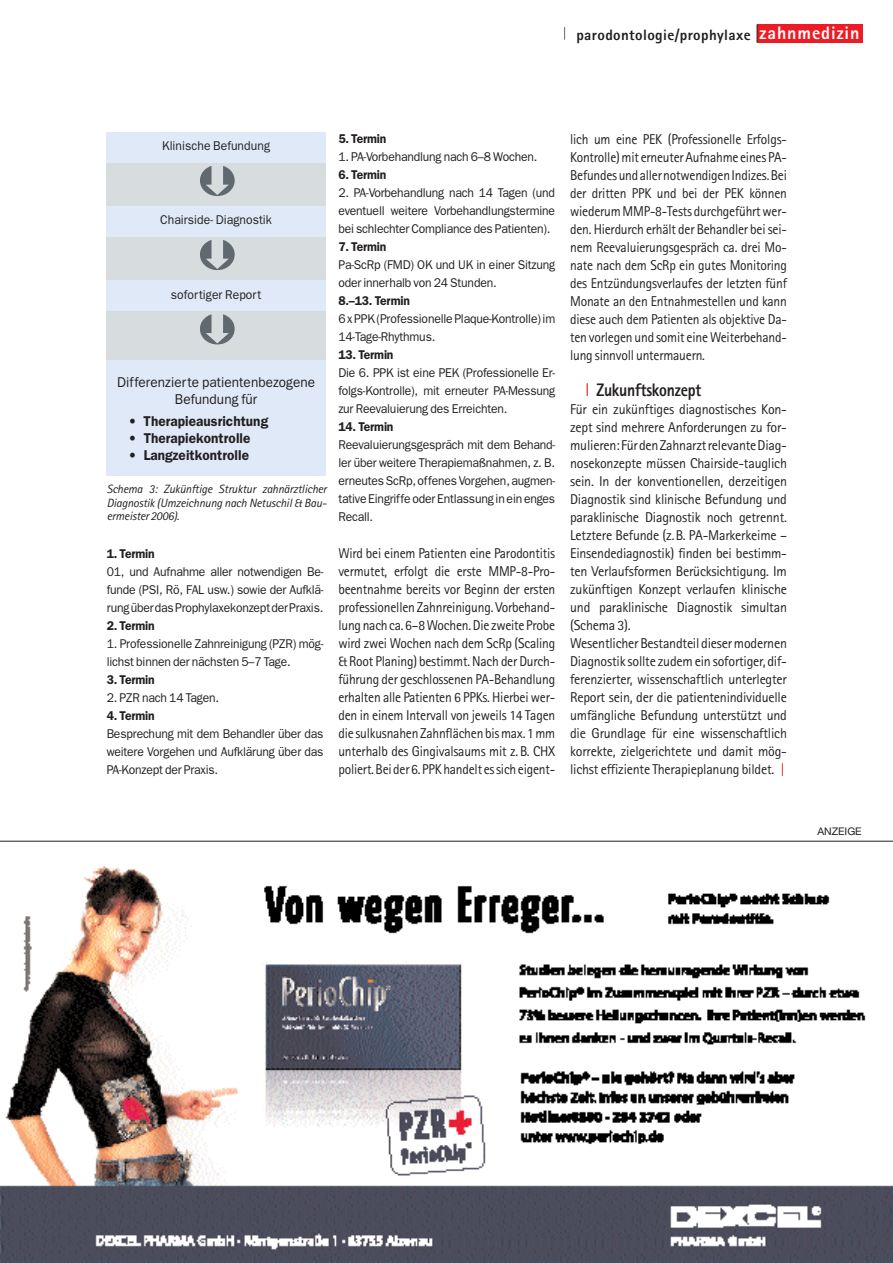
<style>
.page{position:relative;width:893px;height:1263px;background:#fff}
.page>*{position:absolute;margin:0;border:0;box-sizing:border-box;transform-origin:0 0}
.t1{font:800 18.15px "Rotis Sans Serif";letter-spacing:-.015em;color:#231f20;scale:.87 1}
.t2{font:800 15px "Rotis Sans Serif";letter-spacing:.025em;color:#231f20}
.t3{font:14.25px/18px "Rotis Sans Serif";letter-spacing:-.015em;color:#231f20;text-align:justify;scale:.95 1}
.t4{font:14.25px/18px "Rotis Sans Serif";letter-spacing:-.015em;color:#231f20}
.t5{font:600 14.25px "Franklin Gothic";letter-spacing:.005em;color:#231f20;scale:.95 1}
.t6{font:14.25px/17.1px "Franklin Gothic";letter-spacing:.005em;color:#231f20;text-align:center;scale:.95 1}
.t7{font:12.75px/18px "Franklin Gothic";letter-spacing:-.015em;color:#231f20;text-align:justify;scale:.95 1}
.t8{font:600 12.75px "Franklin Gothic";letter-spacing:-.015em;color:#231f20;scale:.95 1}
.t9{font:12.75px "Franklin Gothic";letter-spacing:.005em;color:#231f20;scale:.95 1}
.t10{font:italic 12px/13.5px "Rotis Sans Serif";letter-spacing:-.015em;color:#231f20;text-align:justify}
.t11{font:10.5px "Helvetica Neue";color:#231f20}
.s1{font-size:18px;color:#fff}
.s2{font-weight:700;font-size:14.1px;color:#ed1c24}
.s3{color:#ed1c24}
</style>
<div class="page">
<div style="left:106px;top:133px;width:220px;height:316px;background:#d7dcdf"></div>
<div style="left:757px;top:24px;width:106px;height:19px;background:#ed1c24"></div>
<svg style="left:757px;top:24px;width:1px;height:19px"></svg>
<svg style="left:564px;top:27px;width:1px;height:13px"></svg>
<div style="left:106px;top:132px;width:220px;height:30px;background:#dfe9f7"></div>
<svg style="left:200px;top:166px;width:35px;height:30px"></svg>
<div style="left:106px;top:206px;width:220px;height:30px;background:#dfe9f7"></div>
<svg style="left:200px;top:240px;width:35px;height:30px"></svg>
<div style="left:106px;top:280px;width:220px;height:31px;background:#dfe9f7"></div>
<div style="left:106px;top:360px;width:220px;height:115px;background:#dfe9f7"></div>
<svg style="left:200px;top:314px;width:35px;height:30px"></svg>
<img style="left:0;top:865px;width:893px;height:398px">
<hr style="left:0;top:841px;width:893px;height:1px;background:#231f20">
<p class="t2" style="left:576px;top:29px;width:285px">parodontologie/prophylaxe <span class="s1">zahnmedizin</span></p>
<p class="t9" style="left:162px;top:142px;width:115px">Klinische Befundung</p>
<p class="t9" style="left:160px;top:216px;width:119px">Chairside- Diagnostik</p>
<p class="t9" style="left:171px;top:290px;width:97px">sofortiger Report</p>
<p class="t6" style="left:117px;top:375px;width:210px">Differenzierte patientenbezogene<br>Befundung für</p>
<p class="t5" style="left:129px;top:416px;width:148px">• Therapieausrichtung</p>
<p class="t5" style="left:129px;top:433px;width:130px">• Therapiekontrolle</p>
<p class="t5" style="left:129px;top:450px;width:128px">• Langzeitkontrolle</p>
<p class="t10" style="left:107px;top:483px;width:222px">Schema 3: Zukünftige Struktur zahnärztlicher Diagnostik (Umzeichnung nach Netuschil &amp; Bau&shy;ermeister 2006).</p>
<p class="t8" style="left:107px;top:549px;width:52px">1. Termin</p>
<p class="t7" style="left:107px;top:564px;width:230px">01, und Aufnahme aller notwendigen Be&shy;funde (PSI, Rö, FAL usw.) sowie der Aufklä&shy;rung über das Prophylaxekonzept der Praxis.</p>
<p class="t8" style="left:107px;top:621px;width:52px">2. Termin</p>
<p class="t7" style="left:107px;top:636px;width:230px">1. Professionelle Zahnreinigung (PZR) mög&shy;lichst binnen der nächsten 5–7 Tage.</p>
<p class="t8" style="left:107px;top:675px;width:52px">3. Termin</p>
<p class="t7" style="left:107px;top:690px;width:120px">2. PZR nach 14 Tagen.</p>
<p class="t8" style="left:107px;top:711px;width:52px">4. Termin</p>
<p class="t7" style="left:107px;top:726px;width:230px">Besprechung mit dem Behandler über das weitere Vorgehen und Aufklärung über das PA-Konzept der Praxis.</p>
<p class="t8" style="left:338px;top:134px;width:52px">5. Termin</p>
<p class="t7" style="left:338px;top:148px;width:211px">1. PA-Vorbehandlung nach 6–8 Wochen.</p>
<p class="t8" style="left:338px;top:170px;width:52px">6. Termin</p>
<p class="t7" style="left:338px;top:184px;width:230px">2. PA-Vorbehandlung nach 14 Tagen (und eventuell weitere Vorbehandlungstermine bei schlechter Compliance des Patienten).</p>
<p class="t8" style="left:338px;top:242px;width:52px">7. Termin</p>
<p class="t7" style="left:338px;top:256px;width:230px">Pa-ScRp (FMD) OK und UK in einer Sitzung oder innerhalb von 24 Stunden.</p>
<p class="t8" style="left:338px;top:296px;width:77px">8.–13. Termin</p>
<p class="t7" style="left:338px;top:310px;width:230px">6 x PPK (Professionelle Plaque-Kontrolle) im<br>14-Tage-Rhythmus.</p>
<p class="t8" style="left:338px;top:350px;width:60px">13. Termin</p>
<p class="t7" style="left:338px;top:364px;width:230px">Die 6. PPK ist eine PEK (Professionelle Er&shy;folgs-Kontrolle), mit erneuter PA-Messung zur Reevaluierung des Erreichten.</p>
<p class="t8" style="left:338px;top:422px;width:60px">14. Termin</p>
<p class="t7" style="left:338px;top:436px;width:230px">Reevaluierungsgespräch mit dem Behand&shy;ler über weitere Therapiemaßnahmen, z. B. erneutes ScRp, offenes Vorgehen, augmen&shy;tative Eingriffe oder Entlassung in ein enges Recall.</p>
<p class="t3" style="left:338px;top:546px;width:230px">Wird bei einem Patienten eine Parodontitis vermutet, erfolgt die erste MMP-8-Pro&shy;beentnahme bereits vor Beginn der ersten professionellen Zahnreinigung. Vorbehand&shy;lung nach ca. 6–8 Wochen. Die zweite Probe wird zwei Wochen nach dem ScRp (Scaling &amp; Root Planing) bestimmt. Nach der Durch&shy;führung der geschlossenen PA-Behandlung erhalten alle Patienten 6 PPKs. Hierbei wer&shy;den in einem Intervall von jeweils 14 Tagen die sulkusnahen Zahnflächen bis max. 1 mm unterhalb des Gingivalsaums mit z. B. CHX poliert. Bei der 6. PPK handelt es sich eigent-</p>
<p class="t3" style="left:570px;top:132px;width:230px">lich um eine PEK (Professionelle Erfolgs-Kontrolle) mit erneuter Aufnahme eines PA-Befundes und aller notwendigen Indizes. Bei der dritten PPK und bei der PEK können wiederum MMP-8-Tests durchgeführt wer&shy;den. Hierdurch erhält der Behandler bei sei&shy;nem Reevaluierungsgespräch ca. drei Mo&shy;nate nach dem ScRp ein gutes Monitoring des Entzündungsverlaufes der letzten fünf Monate an den Entnahmestellen und kann diese auch dem Patienten als objektive Da&shy;ten vorlegen und somit eine Weiterbehand&shy;lung sinnvoll untermauern.</p>
<p class="t1" style="left:586px;top:383px;width:134px"><span class="s2">|</span> Zukunftskonzept</p>
<p class="t4" style="left:570px;top:402px;width:218px">Für ein zukünftiges diagnostisches Kon&shy;zept sind mehrere Anforderungen zu for&shy;mulieren: Für den Zahnarzt relevante Diag&shy;nosekonzepte müssen Chairside-tauglich sein. In der konventionellen, derzeitigen Diagnostik sind klinische Befundung und paraklinische Diagnostik noch getrennt.<br>Letztere Befunde (z.B. PA-Markerkeime – Einsendediagnostik) finden bei bestimm&shy;ten Verlaufsformen Berücksichtigung. Im zukünftigen Konzept verlaufen klinische und paraklinische Diagnostik simultan (Schema 3).<br>Wesentlicher Bestandteil dieser modernen Diagnostik sollte zudem ein sofortiger, dif&shy;ferenzierter, wissenschaftlich unterlegter Report sein, der die patientenindividuelle umfängliche Befundung unterstützt und die Grundlage für eine wissenschaftlich korrekte, zielgerichtete und damit mög&shy;lichst effiziente Therapieplanung bildet. <span class="s3">|</span></p>
<p class="t11" style="left:817px;top:828px;width:46px">ANZEIGE</p>
</div>
